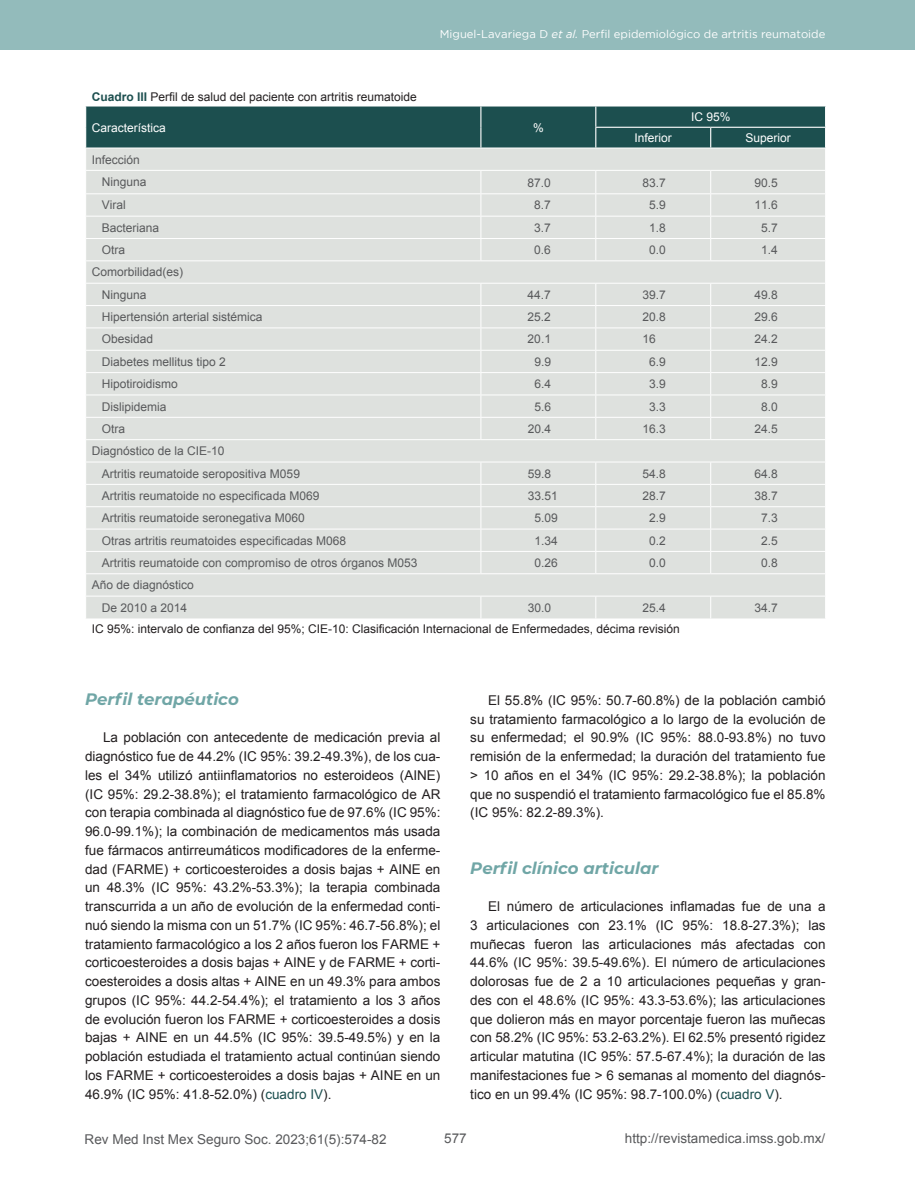
<style>
.page{position:relative;width:915px;height:1191px;background:#fff}
.page>*{position:absolute;margin:0;border:0;box-sizing:border-box;transform-origin:0 0}
.t1{font:italic 700 16.5px "Montserrat";color:#70a6a6}
.t2{font:13.5px/18.8px "Arial";color:#231f20;text-align:justify}
.t3{font:13.5px "Arial";color:#58595b}
.t4{font:12px/22.4px "Arial";color:#58595b}
.t5{font:12px "Arial";color:#231f20}
.t6{font:12px "Arial";color:#fff}
.t7{font:11.25px "Gotham";color:#fff}
.s1{font-style:italic}
.s2{font-weight:700;color:#1c4f4f}
.s3{color:#1c4f4f}
</style>
<div class="page">
<div style="left:0;top:0;width:914px;height:50px;background:#93bbbb"></div>
<svg style="left:85px;top:106px;width:741px;height:512px;background:#d0d6d4"></svg>
<p class="t7" style="left:439px;top:28px;width:387px">Miguel-Lavariega D <span class="s1">et al.</span> Perfil epidemiológico de artritis reumatoide</p>
<p class="t5" style="left:92px;top:88px;width:326px"><span class="s2">Cuadro III</span> Perfil de salud del paciente con artritis reumatoide</p>
<p class="t6" style="left:92px;top:120px;width:76px">Característica</p>
<p class="t6" style="left:533px;top:120px;width:12px">%</p>
<p class="t6" style="left:690px;top:109px;width:41px">IC 95%</p>
<p class="t6" style="left:634px;top:130px;width:39px">Inferior</p>
<p class="t6" style="left:745px;top:130px;width:47px">Superior</p>
<p class="t4" style="left:102px;top:148px;width:46px;line-height:23px;text-indent:-10px">Infección<br>Ninguna</p>
<p class="t4" style="left:527px;top:172px;width:25px">87.0</p>
<p class="t4" style="left:642px;top:172px;width:25px">83.7</p>
<p class="t4" style="left:754px;top:172px;width:25px">90.5</p>
<p class="t4" style="left:102px;top:194px;width:25px">Viral</p>
<p class="t4" style="left:534px;top:194px;width:18px">8.7</p>
<p class="t4" style="left:649px;top:194px;width:18px">5.9</p>
<p class="t4" style="left:754px;top:194px;width:25px">11.6</p>
<p class="t4" style="left:102px;top:216px;width:59px">Bacteriana</p>
<p class="t4" style="left:534px;top:216px;width:18px">3.7</p>
<p class="t4" style="left:649px;top:216px;width:18px">1.8</p>
<p class="t4" style="left:760px;top:216px;width:18px">5.7</p>
<p class="t4" style="left:102px;top:239px;width:25px">Otra</p>
<p class="t4" style="left:534px;top:239px;width:18px">0.6</p>
<p class="t4" style="left:649px;top:239px;width:18px">0.0</p>
<p class="t4" style="left:760px;top:239px;width:18px">1.4</p>
<p class="t4" style="left:102px;top:261px;width:83px;text-indent:-10px">Comorbilidad(es)<br>Ninguna</p>
<p class="t4" style="left:527px;top:283px;width:25px">44.7</p>
<p class="t4" style="left:642px;top:283px;width:25px">39.7</p>
<p class="t4" style="left:754px;top:283px;width:25px">49.8</p>
<p class="t4" style="left:102px;top:306px;width:162px">Hipertensión arterial sistémica</p>
<p class="t4" style="left:527px;top:306px;width:25px">25.2</p>
<p class="t4" style="left:642px;top:306px;width:25px">20.8</p>
<p class="t4" style="left:754px;top:306px;width:25px">29.6</p>
<p class="t4" style="left:102px;top:328px;width:53px">Obesidad</p>
<p class="t4" style="left:527px;top:328px;width:25px">20.1</p>
<p class="t4" style="left:642px;top:328px;width:15px">16</p>
<p class="t4" style="left:754px;top:328px;width:25px">24.2</p>
<p class="t4" style="left:102px;top:350px;width:126px">Diabetes mellitus tipo 2</p>
<p class="t4" style="left:534px;top:350px;width:18px">9.9</p>
<p class="t4" style="left:649px;top:350px;width:18px">6.9</p>
<p class="t4" style="left:754px;top:350px;width:25px">12.9</p>
<p class="t4" style="left:102px;top:373px;width:78px">Hipotiroidismo</p>
<p class="t4" style="left:534px;top:373px;width:18px">6.4</p>
<p class="t4" style="left:649px;top:373px;width:18px">3.9</p>
<p class="t4" style="left:760px;top:373px;width:18px">8.9</p>
<p class="t4" style="left:102px;top:395px;width:66px">Dislipidemia</p>
<p class="t4" style="left:534px;top:395px;width:18px">5.6</p>
<p class="t4" style="left:649px;top:395px;width:18px">3.3</p>
<p class="t4" style="left:760px;top:395px;width:18px">8.0</p>
<p class="t4" style="left:102px;top:417px;width:25px">Otra</p>
<p class="t4" style="left:527px;top:417px;width:25px">20.4</p>
<p class="t4" style="left:642px;top:417px;width:25px">16.3</p>
<p class="t4" style="left:754px;top:417px;width:25px">24.5</p>
<p class="t4" style="left:102px;top:440px;width:200px;text-indent:-10px">Diagnóstico de la CIE-10<br>Artritis reumatoide seropositiva M059</p>
<p class="t4" style="left:527px;top:462px;width:25px">59.8</p>
<p class="t4" style="left:642px;top:462px;width:25px">54.8</p>
<p class="t4" style="left:754px;top:462px;width:25px">64.8</p>
<p class="t4" style="left:102px;top:484px;width:219px">Artritis reumatoide no especificada M069</p>
<p class="t4" style="left:527px;top:484px;width:32px">33.51</p>
<p class="t4" style="left:642px;top:484px;width:25px">28.7</p>
<p class="t4" style="left:754px;top:484px;width:25px">38.7</p>
<p class="t4" style="left:102px;top:507px;width:204px">Artritis reumatoide seronegativa M060</p>
<p class="t4" style="left:534px;top:507px;width:25px">5.09</p>
<p class="t4" style="left:649px;top:507px;width:18px">2.9</p>
<p class="t4" style="left:761px;top:507px;width:18px">7.3</p>
<p class="t4" style="left:102px;top:529px;width:246px">Otras artritis reumatoides especificadas M068</p>
<p class="t4" style="left:534px;top:529px;width:25px">1.34</p>
<p class="t4" style="left:649px;top:529px;width:18px">0.2</p>
<p class="t4" style="left:761px;top:529px;width:18px">2.5</p>
<p class="t4" style="left:102px;top:552px;width:317px">Artritis reumatoide con compromiso de otros órganos M053</p>
<p class="t4" style="left:534px;top:552px;width:25px">0.26</p>
<p class="t4" style="left:649px;top:552px;width:18px">0.0</p>
<p class="t4" style="left:761px;top:552px;width:18px">0.8</p>
<p class="t4" style="left:92px;top:574px;width:104px;text-align:center">Año de diagnóstico<br>De 2010 a 2014</p>
<p class="t4" style="left:527px;top:596px;width:25px">30.0</p>
<p class="t4" style="left:642px;top:596px;width:25px">25.4</p>
<p class="t4" style="left:754px;top:596px;width:25px">34.7</p>
<p class="t5" style="left:92px;top:621px;width:589px">IC 95%: intervalo de confianza del 95%; CIE-10: Clasificación Internacional de Enfermedades, décima revisión</p>
<p class="t1" style="left:85px;top:687px;width:155px">Perfil terapéutico</p>
<p class="t2" style="left:85px;top:728px;width:357px;text-indent:18px">La población con antecedente de medicación previa al diagnóstico fue de 44.2% (IC 95%: 39.2-49.3%), de los cua&shy;les el 34% utilizó antiinflamatorios no esteroideos (AINE) (IC 95%: 29.2-38.8%); el tratamiento farmacológico de AR con terapia combinada al diagnóstico fue de 97.6% (IC 95%:<br>96.0-99.1%); la combinación de medicamentos más usada fue fármacos antirreumáticos modificadores de la enferme&shy;dad (FARME) + corticoesteroides a dosis bajas + AINE en un 48.3% (IC 95%: 43.2%-53.3%); la terapia combinada transcurrida a un año de evolución de la enfermedad conti&shy;nuó siendo la misma con un 51.7% (IC 95%: 46.7-56.8%); el tratamiento farmacológico a los 2 años fueron los FARME + corticoesteroides a dosis bajas + AINE y de FARME + corti&shy;coesteroides a dosis altas + AINE en un 49.3% para ambos grupos (IC 95%: 44.2-54.4%); el tratamiento a los 3 años de evolución fueron los FARME + corticoesteroides a dosis bajas + AINE en un 44.5% (IC 95%: 39.5-49.5%) y en la población estudiada el tratamiento actual continúan siendo los FARME + corticoesteroides a dosis bajas + AINE en un 46.9% (IC 95%: 41.8-52.0%) (<span class="s3">cuadro IV</span>).</p>
<p class="t2" style="left:470px;top:691px;width:357px;text-indent:18px">El 55.8% (IC 95%: 50.7-60.8%) de la población cambió su tratamiento farmacológico a lo largo de la evolución de su enfermedad; el 90.9% (IC 95%: 88.0-93.8%) no tuvo remisión de la enfermedad; la duración del tratamiento fue &gt; 10 años en el 34% (IC 95%: 29.2-38.8%); la población que no suspendió el tratamiento farmacológico fue el 85.8% (IC 95%: 82.2-89.3%).</p>
<p class="t1" style="left:470px;top:855px;width:190px">Perfil clínico articular</p>
<p class="t2" style="left:470px;top:897px;width:357px;text-indent:18px">El número de articulaciones inflamadas fue de una a 3 articulaciones con 23.1% (IC 95%: 18.8-27.3%); las muñecas fueron las articulaciones más afectadas con 44.6% (IC 95%: 39.5-49.6%). El número de articulaciones dolorosas fue de 2 a 10 articulaciones pequeñas y gran&shy;des con el 48.6% (IC 95%: 43.3-53.6%); las articulaciones que dolieron más en mayor porcentaje fueron las muñecas con 58.2% (IC 95%: 53.2-63.2%). El 62.5% presentó rigidez articular matutina (IC 95%: 57.5-67.4%); la duración de las manifestaciones fue &gt; 6 semanas al momento del diagnós&shy;tico en un 99.4% (IC 95%: 98.7-100.0%) (<span class="s3">cuadro V</span>).</p>
<p class="t3" style="left:85px;top:1130px;width:303px">Rev Med Inst Mex Seguro Soc. 2023;61(5):574-82</p>
<p class="t3" style="left:444px;top:1129px;width:24px">577</p>
<p class="t3" style="left:624px;top:1129px;width:202px">http://revistamedica.imss.gob.mx/</p>
</div>
